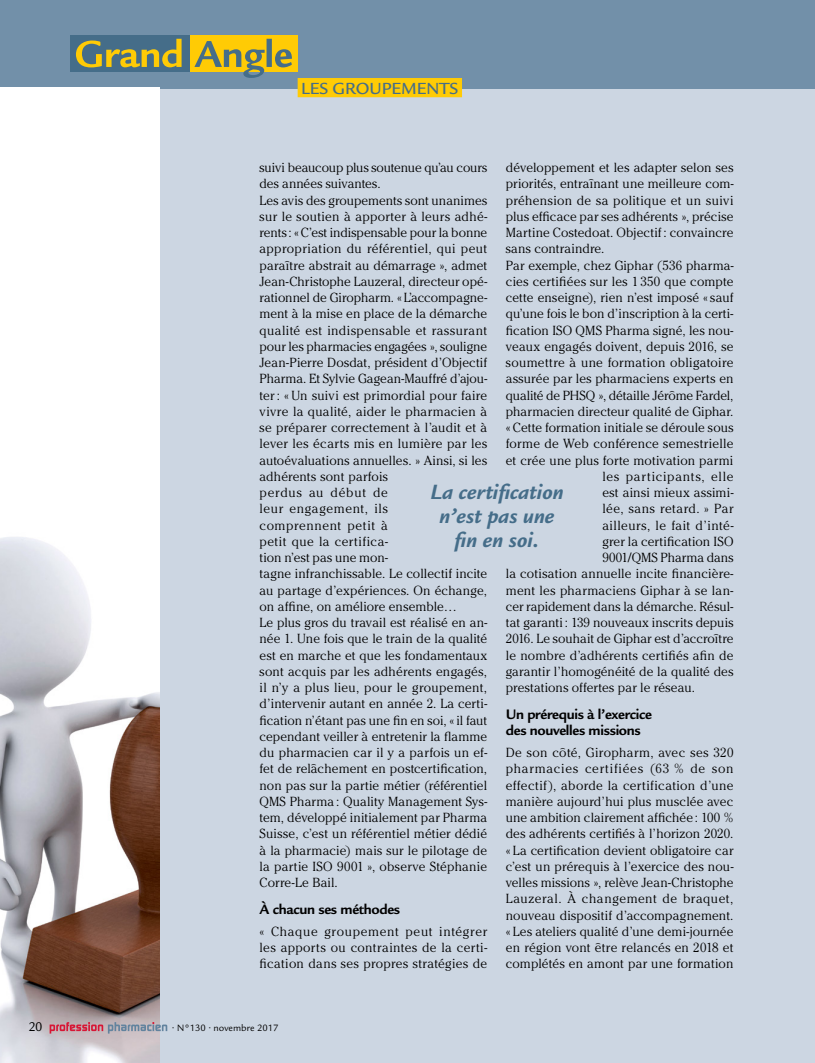
<style>
.page{position:relative;width:815px;height:1063px;background:#fff}
.page>*{position:absolute;margin:0;border:0;box-sizing:border-box;transform-origin:0 0}
.t1{font:italic 700 22.5px/23.8px "Legacy Sans Std";color:#456d89;text-align:center}
.t2{font:500 17.5px "Legacy Sans Std";color:#456d89}
.t3{font:700 15px/16.2px "Legacy Sans Std";letter-spacing:-.02em;color:#000}
.t4{font:13.75px "Legacy Sans Std";color:#000}
.t5{font:300 13.12px/16.2px "Cheltenham Std";letter-spacing:.01em;color:#000;text-align:justify}
.t6{font:300 13.12px "Cheltenham Std";letter-spacing:-.01em;color:#000}
.t7{font:300 13.12px "Cheltenham Std";letter-spacing:.03em;color:#000}
.t8{font:300 13.12px "Cheltenham Std";letter-spacing:.055em;color:#000}
.t9{font:300 13.12px "Cheltenham Std";letter-spacing:.04em;color:#000}
.t10{font:10px "Legacy Sans Std";color:#000}
</style>
<div class="page">
<div style="left:159px;top:89px;width:656px;height:974px;background:#ccd6e2"></div>
<div style="left:0;top:0;width:815px;height:89px;background:#7290a9"></div>
<div style="left:0;top:88px;width:159px;height:975px;background:#fff"></div>
<img style="left:0;top:537px;width:159px;height:526px">
<div style="left:71px;top:35px;width:119px;height:36px;background:#456d89"></div>
<div style="left:190px;top:35px;width:108px;height:36px;background:#ffcb05"></div>
<svg style="left:76px;top:39px;width:106px;height:28px"></svg>
<svg style="left:194px;top:39px;width:98px;height:39px"></svg>
<div style="left:298px;top:78px;width:164px;height:19px;background:#ffcb05"></div>
<svg style="left:50px;top:1022px;width:117px;height:12px"></svg>
<h2 class="t2" style="left:301px;top:78px;width:159px">LES GROUPEMENTS</h2>
<p class="t5" style="left:260px;top:159px;width:229px;text-align:left">suivi beaucoup plus soutenue qu’au cours des années suivantes.<br>Les avis des groupements sont unanimes sur le soutien à apporter à leurs adhé&shy;rents: «C’est indispensable pour la bonne appropriation du référentiel, qui peut paraître abstrait au démarrage », admet Jean-Christophe Lauzeral, directeur opé&shy;rationnel de Giropharm. « L’accompagne&shy;ment à la mise en place de la démarche qualité est indispensable et rassurant pour les pharmacies engagées », souligne Jean-Pierre Dosdat, président d’Objectif Pharma. Et Sylvie Gagean-Mauffré d’ajou&shy;ter: « Un suivi est primordial pour faire vivre la qualité, aider le pharmacien à se préparer correctement à l’audit et à lever les écarts mis en lumière par les autoévaluations annuelles. » Ainsi, si les adhérents sont parfois<br>perdus au début de<br>leur engagement, ils<br>comprennent petit à<br>petit que la certifica-<br>tion n’est pas une mon-<br>tagne infranchissable. Le collectif incite au partage d’expériences. On échange, on affine, on améliore ensemble…<br>Le plus gros du travail est réalisé en an&shy;née 1. Une fois que le train de la qualité est en marche et que les fondamentaux sont acquis par les adhérents engagés, il n’y a plus lieu, pour le groupement, d’intervenir autant en année 2. La certi&shy;fication n’étant pas une fin en soi, «il faut cependant veiller à entretenir la flamme du pharmacien car il y a parfois un ef&shy;fet de relâchement en postcertification, non pas sur la partie métier (référentiel QMS Pharma : Quality Management Sys&shy;tem, développé initialement par Pharma Suisse, c’est un référentiel métier dédié à la pharmacie) mais sur le pilotage de la partie ISO 9001 », observe Stéphanie Corre-Le Bail.</p>
<p class="t3" style="left:260px;top:901px;width:142px">À chacun ses méthodes</p>
<p class="t5" style="left:260px;top:923px;width:229px">« Chaque groupement peut intégrer les apports ou contraintes de la certi&shy;fication dans ses propres stratégies de</p>
<p class="t5" style="left:506px;top:159px;width:229px">développement et les adapter selon ses</p>
<p class="t5" style="left:506px;top:176px;width:229px">priorités, entraînant une meilleure com-</p>
<p class="t5" style="left:506px;top:192px;width:229px">préhension de sa politique et un suivi</p>
<p class="t5" style="left:506px;top:208px;width:229px">plus efficace par ses adhérents », précise</p>
<p class="t5" style="left:506px;top:224px;width:229px">Martine Costedoat. Objectif : convaincre</p>
<p class="t5" style="left:506px;top:241px;width:100px">sans contraindre.</p>
<p class="t5" style="left:506px;top:257px;width:229px">Par exemple, chez Giphar (536 pharma-</p>
<p class="t5" style="left:506px;top:273px;width:229px">cies certifiées sur les 1 350 que compte</p>
<p class="t5" style="left:506px;top:289px;width:229px">cette enseigne), rien n’est imposé «sauf</p>
<p class="t5" style="left:506px;top:306px;width:229px">qu’une fois le bon d’inscription à la certi-</p>
<p class="t5" style="left:506px;top:322px;width:229px">fication ISO QMS Pharma signé, les nou-</p>
<p class="t5" style="left:506px;top:338px;width:229px">veaux engagés doivent, depuis 2016, se</p>
<p class="t5" style="left:506px;top:354px;width:229px">soumettre à une formation obligatoire</p>
<p class="t5" style="left:506px;top:371px;width:229px">assurée par les pharmaciens experts en</p>
<p class="t6" style="left:506px;top:388px;width:229px">qualité de PHSQ », détaille Jérôme Fardel,</p>
<p class="t5" style="left:506px;top:403px;width:229px">pharmacien directeur qualité de Giphar.</p>
<p class="t5" style="left:506px;top:419px;width:229px">«Cette formation initiale se déroule sous</p>
<p class="t5" style="left:506px;top:436px;width:229px">forme de Web conférence semestrielle</p>
<p class="t5" style="left:506px;top:452px;width:229px">et crée une plus forte motivation parmi</p>
<p class="t8" style="left:602px;top:469px;width:133px">les participants, elle</p>
<p class="t5" style="left:602px;top:484px;width:133px">est ainsi mieux assimi-</p>
<p class="t9" style="left:602px;top:501px;width:133px">lée, sans retard. » Par</p>
<p class="t7" style="left:602px;top:518px;width:133px">ailleurs, le fait d’inté-</p>
<p class="t5" style="left:602px;top:533px;width:133px">grer la certification ISO</p>
<p class="t5" style="left:602px;top:549px;width:133px">9001/QMS Pharma dans</p>
<p class="t5" style="left:506px;top:566px;width:229px">la cotisation annuelle incite financière-</p>
<p class="t5" style="left:506px;top:582px;width:229px">ment les pharmaciens Giphar à se lan-</p>
<p class="t5" style="left:506px;top:598px;width:229px">cer rapidement dans la démarche. Résul-</p>
<p class="t5" style="left:506px;top:614px;width:229px">tat garanti : 139 nouveaux inscrits depuis</p>
<p class="t5" style="left:506px;top:631px;width:229px">2016. Le souhait de Giphar est d’accroître</p>
<p class="t5" style="left:506px;top:647px;width:229px">le nombre d’adhérents certifiés afin de</p>
<p class="t5" style="left:506px;top:663px;width:229px">garantir l’homogénéité de la qualité des</p>
<p class="t5" style="left:506px;top:679px;width:191px">prestations offertes par le réseau.</p>
<p class="t3" style="left:506px;top:706px;width:148px">Un prérequis à l’exercice des nouvelles missions</p>
<p class="t5" style="left:506px;top:744px;width:229px">De son côté, Giropharm, avec ses 320 pharmacies certifiées (63 % de son effectif), aborde la certification d’une manière aujourd’hui plus musclée avec une ambition clairement affichée : 100 % des adhérents certifiés à l’horizon 2020. « La certification devient obligatoire car c’est un prérequis à l’exercice des nou&shy;velles missions », relève Jean-Christophe Lauzeral. À changement de braquet, nouveau dispositif d’accompagnement. « Les ateliers qualité d’une demi-journée en région vont être relancés en 2018 et complétés en amont par une formation</p>
<h1 class="t1" style="left:430px;top:480px;width:135px">La certification n’est pas une fin en soi.</h1>
<p class="t4" style="left:28px;top:1019px;width:16px">20</p>
<p class="t10" style="left:172px;top:1022px;width:108px">• N°130 • novembre 2017</p>
</div>
